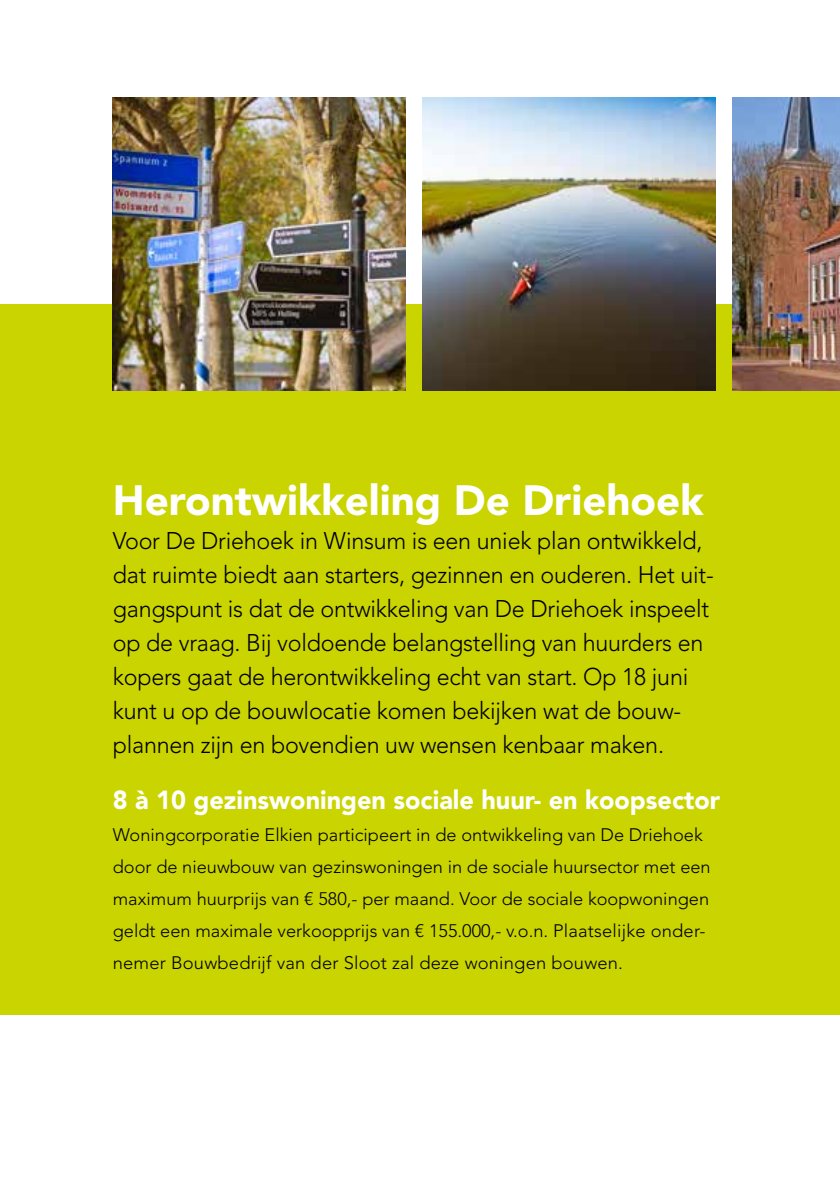
<style>
.page{position:relative;width:840px;height:1191px;background:#fff}
.page>*{position:absolute;margin:0;border:0;box-sizing:border-box;transform-origin:0 0}
.t1{font:900 42px "Avenir LT Std";color:#fff}
.t2{font:900 26px "Avenir LT Std";color:#fff}
.t3{font:300 24px/34px "Avenir LT Std";letter-spacing:-.01em;color:#000}
.t4{font:300 18px/32px "Avenir LT Std";color:#000}
</style>
<div class="page">
<div style="left:0;top:304px;width:839px;height:711px;background:#cad400"></div>
<img style="left:422px;top:98px;width:293px;height:292px">
<img style="left:732px;top:98px;width:107px;height:292px">
<img style="left:113px;top:98px;width:292px;height:292px">
<h1 class="t1" style="left:113px;top:475px;width:592px">Herontwikkeling De Driehoek</h1>
<p class="t3" style="left:113px;top:524px;width:602px">Voor De Driehoek in Winsum is een uniek plan ontwikkeld, dat ruimte biedt aan starters, gezinnen en ouderen. Het uit&shy;gangspunt is dat de ontwikkeling van De Driehoek inspeelt op de vraag. Bij voldoende belangstelling van huurders en kopers gaat de herontwikkeling echt van start. Op 18 juni kunt u op de bouwlocatie komen bekijken wat de bouw&shy;plannen zijn en bovendien uw wensen kenbaar maken.</p>
<p class="t2" style="left:113px;top:784px;width:608px">8 à 10 gezinswoningen sociale huur- en koopsector</p>
<p class="t4" style="left:113px;top:818px;width:599px">Woningcorporatie Elkien participeert in de ontwikkeling van De Driehoek door de nieuwbouw van gezinswoningen in de sociale huursector met een maximum huurprijs van € 580,- per maand. Voor de sociale koopwoningen geldt een maximale verkoopprijs van € 155.000,- v.o.n. Plaatselijke onder&shy;nemer Bouwbedrijf van der Sloot zal deze woningen bouwen.</p>
</div>
